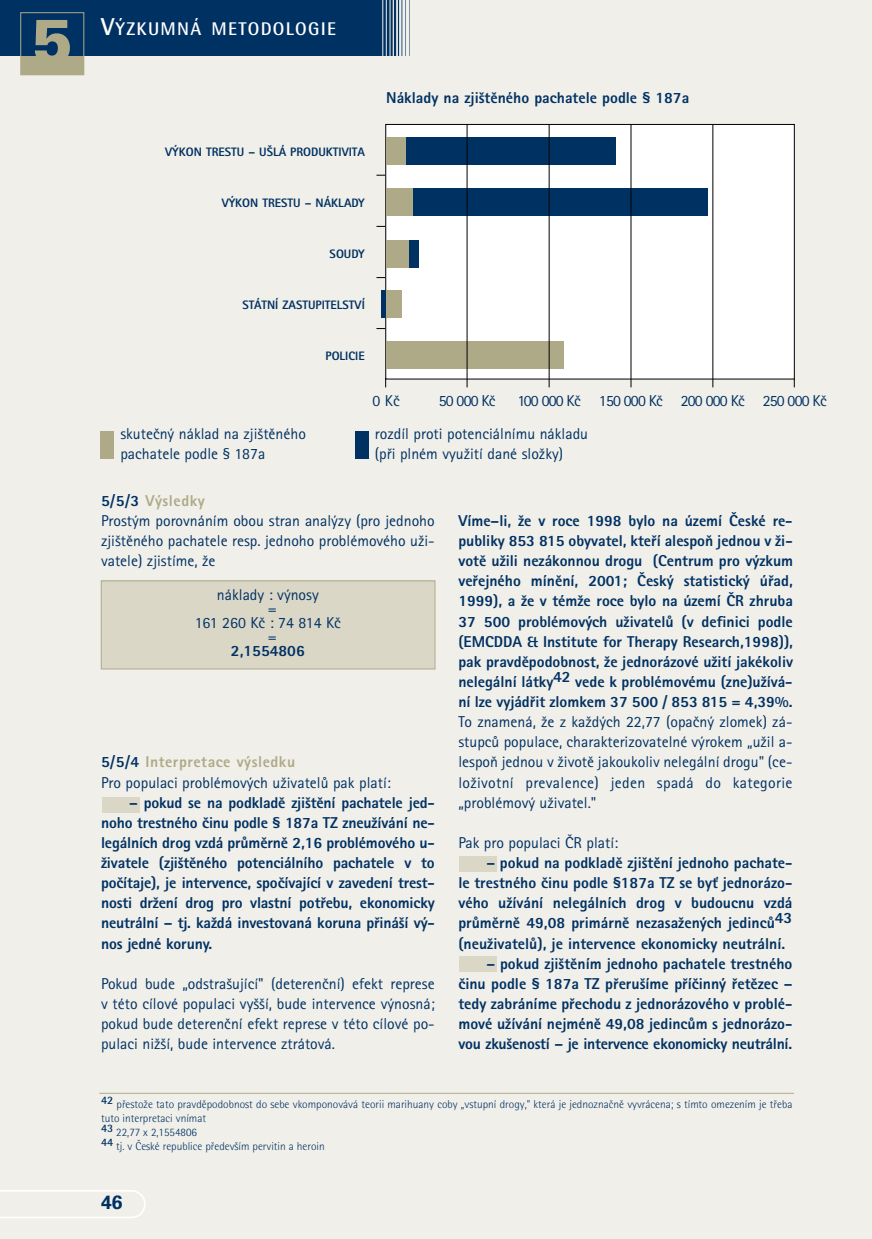
<style>
.page{position:relative;width:872px;height:1239px;background:#f1efe9}
.page>*{position:absolute;margin:0;border:0;box-sizing:border-box;transform-origin:0 0}
.t1{font:900 61.77px "Univers CE";color:#aeaa88}
.t2{font:700 19.25px "Univers CE";color:#003163}
.t3{font:700 18.38px "Rotis Semi Sans CE";letter-spacing:.07em;color:#fff}
.t4{font:15.75px/20.1px "Rotis Sans Serif CE Extra B";color:#003163;text-align:justify}
.t5{font:15.75px/20.1px "Rotis Sans Serif CE";color:#003163;text-align:justify}
.t6{font:15.75px "Rotis Sans Serif CE Extra B";letter-spacing:.035em;color:#aeaa88}
.t7{font:15.75px "Rotis Sans Serif CE";letter-spacing:-.05em;color:#003163}
.t8{font:12.25px "Rotis Sans Serif CE Extra B";color:#003163}
.t9{font:300 11.38px/14px "Rotis Semi Sans CE";color:#003163}
.s1{font-size:24.5px}
.s2{color:#003163}
</style>
<div class="page">
<div style="left:386px;top:124px;width:408px;height:255px;background:#fff"></div>
<div style="left:385px;top:124px;width:409px;height:255px;border:1px solid #000"></div>
<div style="left:381px;top:291px;width:12px;height:27px;background:#003163"></div>
<div style="left:101px;top:581px;width:334px;height:88px;background:#dad7c7"></div>
<div style="left:101px;top:580px;width:334px;height:89px;border:1px solid #aeaa88"></div>
<svg style="left:0;top:1190px;width:146px;height:28px"></svg>
<hr style="left:99px;top:1093px;width:695px;height:1px;background:#aeaa88">
<div style="left:21px;top:56px;width:63px;height:19px;background:#aeaa88"></div>
<div style="left:0;top:0;width:412px;height:56px;background:#003163"></div>
<hr style="left:382px;top:0;width:1px;height:66px;background:#f1efe9">
<hr style="left:386px;top:0;width:1px;height:62px;background:#f1efe9">
<hr style="left:389px;top:0;width:1px;height:61px;background:#f1efe9">
<hr style="left:392px;top:0;width:2px;height:63px;background:#f1efe9">
<hr style="left:396px;top:0;width:2px;height:61px;background:#f1efe9">
<hr style="left:399px;top:0;width:2px;height:60px;background:#f1efe9">
<hr style="left:402px;top:0;width:3px;height:60px;background:#f1efe9">
<hr style="left:406px;top:0;width:3px;height:62px;background:#f1efe9">
<svg style="left:409px;top:0;width:3px;height:56px"></svg>
<div style="left:20px;top:12px;width:64px;height:63px;border:1px solid #aeaa88"></div>
<div style="left:102px;top:797px;width:38px;height:15px;background:#dad7c7"></div>
<div style="left:459px;top:856px;width:38px;height:16px;background:#dad7c7"></div>
<div style="left:459px;top:956px;width:38px;height:16px;background:#dad7c7"></div>
<div style="left:386px;top:137px;width:229px;height:28px;background:#003163"></div>
<div style="left:386px;top:137px;width:20px;height:28px;background:#aeaa88"></div>
<div style="left:386px;top:188px;width:322px;height:28px;background:#003163"></div>
<div style="left:386px;top:188px;width:27px;height:28px;background:#aeaa88"></div>
<div style="left:386px;top:240px;width:33px;height:27px;background:#003163"></div>
<div style="left:386px;top:240px;width:22px;height:27px;background:#aeaa88"></div>
<div style="left:386px;top:291px;width:16px;height:27px;background:#aeaa88"></div>
<div style="left:386px;top:342px;width:177px;height:27px;background:#aeaa88"></div>
<hr style="left:467px;top:124px;width:1px;height:263px;background:#000">
<hr style="left:549px;top:124px;width:1px;height:263px;background:#000">
<hr style="left:630px;top:124px;width:1px;height:263px;background:#000">
<hr style="left:712px;top:124px;width:1px;height:263px;background:#000">
<div style="left:101px;top:432px;width:13px;height:27px;background:#aeaa88"></div>
<div style="left:355px;top:432px;width:13px;height:27px;background:#003163"></div>
<h1 class="t1" style="left:32px;top:19px;width:43px">5</h1>
<p class="t3" style="left:101px;top:21px;width:236px"><span class="s1">V</span>¯ZKUMNÁ METODOLOGIE</p>
<p class="t8" style="left:165px;top:148px;width:201px">V¯KON TRESTU – U·LÁ PRODUKTIVITA</p>
<p class="t8" style="left:222px;top:199px;width:145px">V¯KON TRESTU – NÁKLADY</p>
<p class="t8" style="left:329px;top:250px;width:37px">SOUDY</p>
<p class="t8" style="left:242px;top:302px;width:124px">STÁTNÍ ZASTUPITELSTVÍ</p>
<p class="t8" style="left:325px;top:353px;width:41px">POLICIE</p>
<p class="t4" style="left:386px;top:90px;width:304px">Náklady na zji‰tûného pachatele podle § 187a</p>
<p class="t5" style="left:372px;top:393px;width:29px">0 Kã</p>
<p class="t5" style="left:439px;top:393px;width:58px">50 000 Kã</p>
<p class="t7" style="left:517px;top:396px;width:311px">100 000 Kã 150 000 Kã 200 000 Kã 250 000 Kã</p>
<p class="t5" style="left:120px;top:426px;width:187px">skuteãn˘ náklad na zji‰tûného pachatele podle § 187a</p>
<p class="t5" style="left:375px;top:426px;width:215px">rozdíl proti potenciálnímu nákladu (pfii plném vyuÏití dané sloÏky)</p>
<p class="t6" style="left:101px;top:496px;width:105px"><span class="s2">5/5/3</span> V˘sledky</p>
<p class="t5" style="left:101px;top:513px;width:335px">Prost˘m porovnáním obou stran anal˘zy (pro jednoho zji‰tûného pachatele resp. jednoho problémového uÏi&shy;vatele) zjistíme, Ïe</p>
<p class="t5" style="left:195px;top:590px;width:148px;line-height:14px;text-align:center">náklady : v˘nosy<br>=<br>161 260 Kã : 74 814 Kã =</p>
<p class="t4" style="left:231px;top:643px;width:75px">2,1554806</p>
<p class="t6" style="left:101px;top:758px;width:196px"><span class="s2">5/5/4</span> Interpretace v˘sledku</p>
<p class="t5" style="left:101px;top:774px;width:291px">Pro populaci problémov˘ch uÏivatelÛ pak platí:</p>
<p class="t4" style="left:101px;top:795px;width:335px;text-indent:28px">– pokud se na podkladû zji‰tûní pachatele jed&shy;noho trestného ãinu podle § 187a TZ zneuÏívání ne&shy;legálních drog vzdá prÛmûrnû 2,16 problémového u-Ïivatele (zji‰tûného potenciálního pachatele v to poãítaje), je intervence, spoãívající v zavedení trest&shy;nosti drÏení drog pro vlastní potfiebu, ekonomicky neutrální – tj. kaÏdá investovaná koruna pfiiná‰í v˘- nos jedné koruny.</p>
<p class="t5" style="left:101px;top:976px;width:335px">Pokud bude „odstra‰ující" (deterenãní) efekt represe v této cílové populaci vy‰‰í, bude intervence v˘nosná; pokud bude deterenãní efekt represe v této cílové po&shy;pulaci niÏ‰í, bude intervence ztrátová.</p>
<p class="t4" style="left:458px;top:513px;width:336px">Víme–li, Ïe v roce 1998 bylo na území âeské re&shy;publiky 853 815 obyvatel, ktefií alespoÀ jednou v Ïi&shy;votû uÏili nezákonnou drogu (Centrum pro v˘zkum vefiejného mínûní, 2001; âesk˘ statistick˘ úfiad, 1999), a Ïe v témÏe roce bylo na území âR zhruba 37 500 problémov˘ch uÏivatelÛ (v definici podle (EMCDDA &amp; Institute for Therapy Research,1998)), pak pravdûpodobnost, Ïe jednorázové uÏití jakékoliv nelegální látky42 vede k problémovému (zne)uÏívá&shy;ní lze vyjádfiit zlomkem 37 500 / 853 815 = 4,39%.</p>
<p class="t5" style="left:458px;top:714px;width:335px">To znamená, Ïe z kaÏd˘ch 22,77 (opaãn˘ zlomek) zá&shy;stupcÛ populace, charakterizovatelné v˘rokem „uÏil a&shy;lespoÀ jednou v Ïivotû jakoukoliv nelegální drogu" (ce&shy;loÏivotní prevalence) jeden spadá do kategorie „problémov˘ uÏivatel."</p>
<p class="t5" style="left:458px;top:835px;width:161px">Pak pro populaci âR platí:</p>
<p class="t4" style="left:458px;top:855px;width:335px;text-indent:28px">– pokud na podkladû zji‰tûní jednoho pachate&shy;le trestného ãinu podle §187a TZ se byÈ jednorázo&shy;vého uÏívání nelegálních drog v budoucnu vzdá prÛmûrnû 49,08 primárnû nezasaÏen˘ch jedincÛ43 (neuÏivatelÛ), je intervence ekonomicky neutrální.</p>
<p class="t4" style="left:458px;top:956px;width:335px;text-indent:28px">– pokud zji‰tûním jednoho pachatele trestného ãinu podle § 187a TZ pfieru‰íme pfiíãinn˘ fietûzec – tedy zabráníme pfiechodu z jednorázového v problé&shy;mové uÏívání nejménû 49,08 jedincÛm s jednorázo&shy;vou zku‰eností – je intervence ekonomicky neutrální.</p>
<p class="t9" style="left:101px;top:1098px;width:693px"><sup>42</sup> pfiestoÏe tato pravdûpodobnost do sebe vkomponovává teorii marihuany coby „vstupní drogy," která je jednoznaãnû vyvrácena; s tímto omezením je tfieba tuto interpretaci vnímat<br><sup>43</sup> 22,77 x 2,1554806<br><sup>44</sup> tj. v âeské republice pfiedev‰ím pervitin a heroin</p>
<p class="t2" style="left:101px;top:1195px;width:23px">46</p>
</div>
